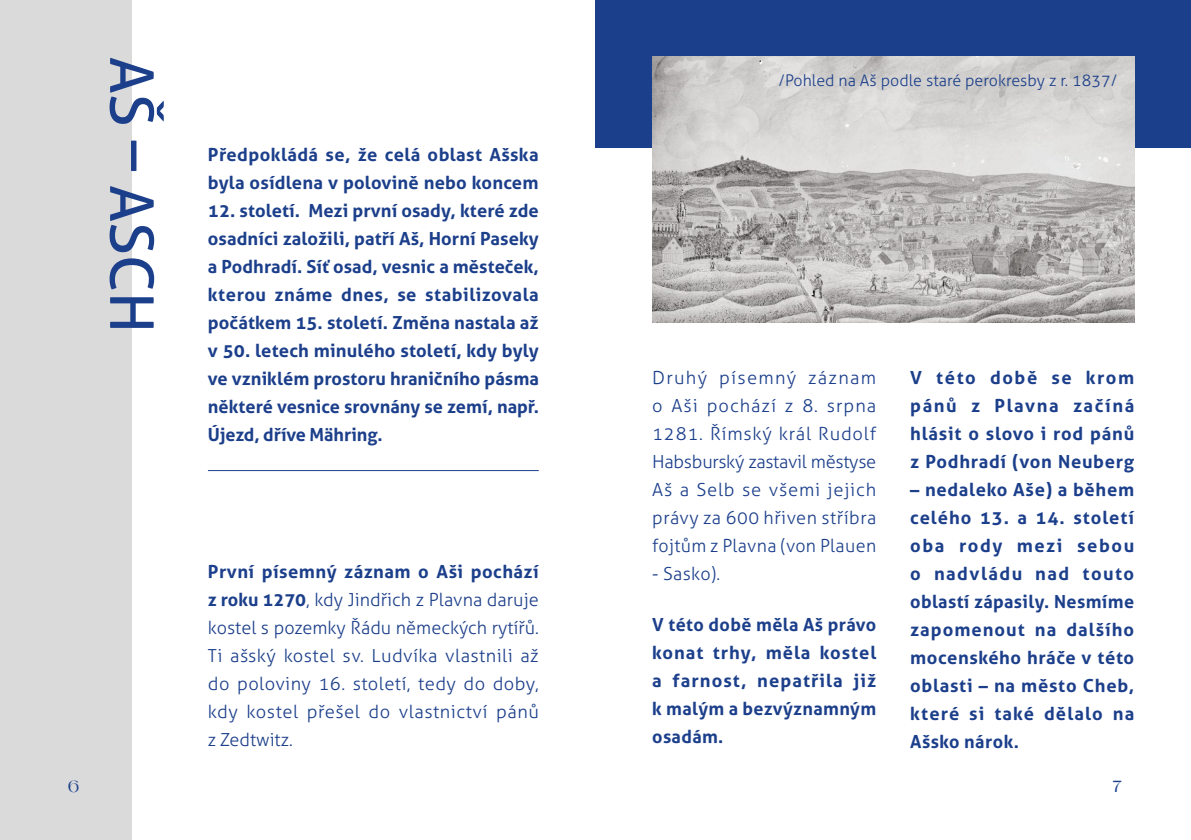
<style>
.page{position:relative;width:1191px;height:840px;background:#fff}
.page>*{position:absolute;margin:0;border:0;box-sizing:border-box;transform-origin:0 0}
.t1{font:60px "Aller";color:#1c3f8b}
.t2{font:700 18px/28px "Aller";letter-spacing:.02em;color:#1c3f8b;text-align:justify}
.t3{font:300 18px/28px "Aller";letter-spacing:.02em;color:#1c3f8b;text-align:justify}
.t4{font:300 16px "Aller";color:#1c3f8b}
.t5{font:16px "Black Mango";color:#1c3f8b}
.s1{font-weight:700}
</style>
<div class="page">
<div style="left:595px;top:0;width:596px;height:147px;background:#1c3f8b"></div>
<div style="left:0;top:0;width:131px;height:839px;background:#dadada"></div>
<hr style="left:208px;top:470px;width:331px;height:1px;background:#1c3f8b">
<img style="left:652px;top:57px;width:482px;height:265px">
<h1 class="t1" style="left:168px;top:57px;width:278px;rotate:90deg">AŠ – ASCH</h1>
<p class="t2" style="left:208px;top:140px;width:332px">Předpokládá se, že celá oblast Ašska byla osídlena v polovině nebo koncem</p>
<p class="t2" style="left:208px;top:196px;width:332px">12. století. Mezi první osady, které zde osadníci založili, patří Aš, Horní Paseky a Podhradí. Síť osad, vesnic a městeček, kterou známe dnes, se stabilizovala počátkem 15. století. Změna nastala až v 50. letech minulého století, kdy byly ve vzniklém prostoru hraničního pásma některé vesnice srovnány se zemí, např.<br>Újezd, dříve Mähring.</p>
<p class="t3" style="left:208px;top:557px;width:332px"><span class="s1">První písemný záznam o Aši pochází z roku 1270</span>, kdy Jindřich z Plavna daruje kostel s pozemky Řádu německých rytířů.<br>Ti ašský kostel sv. Ludvíka vlastnili až do poloviny 16. století, tedy do doby, kdy kostel přešel do vlastnictví pánů z Zedtwitz.</p>
<p class="t4" style="left:778px;top:70px;width:340px">/Pohled na Aš podle staré perokresby z r. 1837/</p>
<p class="t3" style="left:652px;top:363px;width:226px">Druhý písemný záznam o Aši pochází z 8. srpna 1281. Římský král Rudolf Habsburský zastavil městyse Aš a Selb se všemi jejich právy za 600 hřiven stříbra fojtům z Plavna (von Plauen</p>
<p class="t3" style="left:652px;top:559px;width:70px">- Sasko).</p>
<p class="t2" style="left:652px;top:609px;width:226px">V této době měla Aš právo konat trhy, měla kostel a farnost, nepatřila již k malým a bezvýznamným osadám.</p>
<p class="t2" style="left:910px;top:363px;width:226px">V této době se krom pánů z Plavna začíná hlásit o slovo i rod pánů z Podhradí (von Neuberg</p>
<p class="t2" style="left:910px;top:475px;width:225px">– nedaleko Aše) a během celého 13. a 14. století oba rody mezi sebou o nadvládu nad touto oblastí zápasily. Nesmíme zapomenout na dalšího mocenského hráče v této oblasti – na město Cheb, které si také dělalo na Ašsko nárok.</p>
<p class="t5" style="left:68px;top:775px;width:13px">6</p>
<p class="t5" style="left:1112px;top:775px;width:11px">7</p>
</div>
